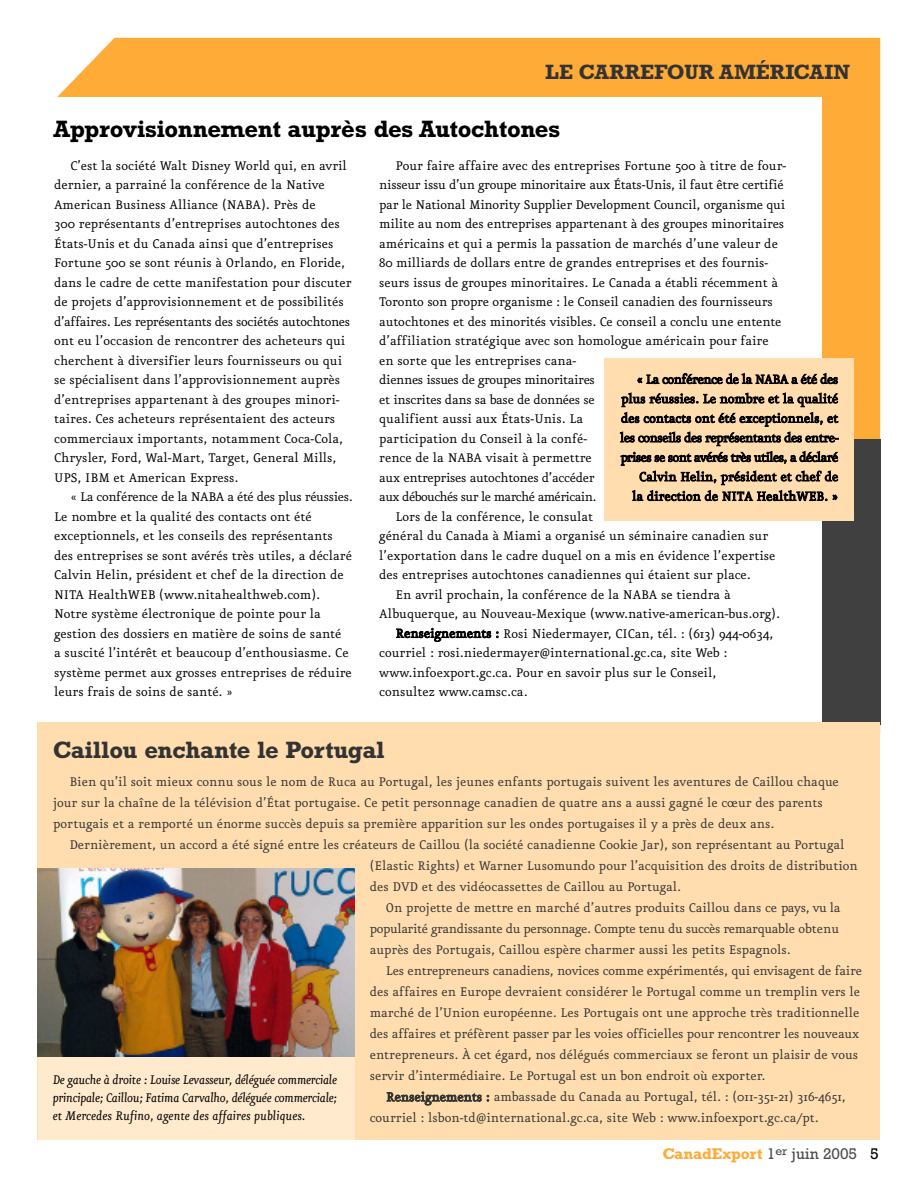
<style>
.page{position:relative;width:918px;height:1188px;background:#fff}
.page>*{position:absolute;margin:0;border:0;box-sizing:border-box;transform-origin:0 0}
.t1{font:700 24px "Rockwell";letter-spacing:-.02em;color:#000}
.t2{font:700 24px "Rockwell";letter-spacing:-.015em;color:#333}
.t3{font:700 21px "Rockwell";color:#333}
.t4{font:700 15.75px "Rockwell";letter-spacing:-.005em;color:#ffab37}
.t5{font:15px/19.5px "Eureka";color:#000}
.t6{font:15px/21px "Eureka";color:#333}
.t7{font:italic 15px/18px "Eureka";color:#000;text-align:justify}
.t8{font:15px "Eureka";letter-spacing:-.02em;color:#000}
.t9{font:15px "Eureka";letter-spacing:-.025em;color:#000}
.t10{font:15px "Eureka";letter-spacing:-.04em;color:#000}
.s1{font-weight:400;color:#4d4d4d}
.s2{font-weight:400;color:#000}
</style>
<div class="page">
<div style="left:57px;top:38px;width:823px;height:402px;background:#ffab37"></div>
<div style="left:27px;top:98px;width:795px;height:996px;background:#fff"></div>
<div style="left:822px;top:440px;width:58px;height:285px;background:#404040"></div>
<div style="left:604px;top:358px;width:250px;height:163px;background:#ffddaf"></div>
<div style="left:38px;top:722px;width:842px;height:417px;background:#ffddaf"></div>
<div style="left:38px;top:1057px;width:317px;height:82px;background:#ffeacd"></div>
<img style="left:38px;top:869px;width:317px;height:188px">
<h2 class="t3" style="left:545px;top:65px;width:306px">LE CARREFOUR AMÉRICAIN</h2>
<h1 class="t1" style="left:53px;top:121px;width:508px">Approvisionnement auprès des Autochtones</h1>
<p class="t5" style="left:54px;top:155px;width:299px;text-indent:16px">C’est la société Walt Disney World qui, en avril dernier, a parrainé la conférence de la Native American Business Alliance (NABA). Près de<br>300 représentants d’entreprises autochtones des États-Unis et du Canada ainsi que d’entreprises Fortune 500 se sont réunis à Orlando, en Floride, dans le cadre de cette manifestation pour discuter de projets d’approvisionnement et de possibilités d’affaires. Les représentants des sociétés autochtones ont eu l’occasion de rencontrer des acheteurs qui cherchent à diversifier leurs fournisseurs ou qui se spécialisent dans l’approvisionnement auprès d’entreprises appartenant à des groupes minori&shy;taires. Ces acheteurs représentaient des acteurs commerciaux importants, notamment Coca-Cola, Chrysler, Ford, Wal-Mart, Target, General Mills, UPS, IBM et American Express.</p>
<p class="t5" style="left:54px;top:486px;width:300px;text-indent:16px">« La conférence de la NABA a été des plus réussies.<br>Le nombre et la qualité des contacts ont été exceptionnels, et les conseils des représentants des entreprises se sont avérés très utiles, a déclaré Calvin Helin, président et chef de la direction de NITA HealthWEB (www.nitahealthweb.com).<br>Notre système électronique de pointe pour la gestion des dossiers en matière de soins de santé<br>a suscité l’intérêt et beaucoup d’enthousiasme. Ce système permet aux grosses entreprises de réduire leurs frais de soins de santé. »</p>
<p class="t5" style="left:395px;top:155px;width:392px">Pour faire affaire avec des entreprises Fortune 500 à titre de four-</p>
<p class="t8" style="left:379px;top:175px;width:406px">nisseur issu d’un groupe minoritaire aux États-Unis, il faut être certifié</p>
<p class="t5" style="left:379px;top:194px;width:408px">par le National Minority Supplier Development Council, organisme qui</p>
<p class="t5" style="left:379px;top:213px;width:406px">milite au nom des entreprises appartenant à des groupes minoritaires</p>
<p class="t5" style="left:379px;top:233px;width:400px">américains et qui a permis la passation de marchés d’une valeur de</p>
<p class="t5" style="left:379px;top:252px;width:391px">80 milliards de dollars entre de grandes entreprises et des fournis-</p>
<p class="t5" style="left:379px;top:272px;width:400px">seurs issus de groupes minoritaires. Le Canada a établi récemment à</p>
<p class="t5" style="left:379px;top:291px;width:395px">Toronto son propre organisme : le Conseil canadien des fournisseurs</p>
<p class="t5" style="left:379px;top:311px;width:404px">autochtones et des minorités visibles. Ce conseil a conclu une entente</p>
<p class="t5" style="left:379px;top:330px;width:391px">d’affiliation stratégique avec son homologue américain pour faire</p>
<p class="t5" style="left:379px;top:350px;width:198px">en sorte que les entreprises cana-</p>
<p class="t9" style="left:379px;top:370px;width:217px">diennes issues de groupes minoritaires</p>
<p class="t8" style="left:379px;top:390px;width:217px">et inscrites dans sa base de données se</p>
<p class="t5" style="left:379px;top:408px;width:206px">qualifient aussi aux États-Unis. La</p>
<p class="t5" style="left:379px;top:428px;width:209px">participation du Conseil à la confé-</p>
<p class="t5" style="left:379px;top:447px;width:214px">rence de la NABA visait à permettre</p>
<p class="t8" style="left:379px;top:468px;width:217px">aux entreprises autochtones d’accéder</p>
<p class="t10" style="left:379px;top:487px;width:219px">aux débouchés sur le marché américain.</p>
<p class="t5" style="left:395px;top:506px;width:199px">Lors de la conférence, le consulat</p>
<p class="t5" style="left:379px;top:525px;width:390px">général du Canada à Miami a organisé un séminaire canadien sur</p>
<p class="t5" style="left:379px;top:545px;width:398px">l’exportation dans le cadre duquel on a mis en évidence l’expertise</p>
<p class="t5" style="left:379px;top:564px;width:373px">des entreprises autochtones canadiennes qui étaient sur place.</p>
<p class="t5" style="left:395px;top:584px;width:337px">En avril prochain, la conférence de la NABA se tiendra à</p>
<p class="t5" style="left:379px;top:603px;width:402px">Albuquerque, au Nouveau-Mexique (www.native-american-bus.org).</p>
<p class="t5" style="left:396px;top:623px;width:379px">Renseignements : Rosi Niedermayer, CICan, tél. : (613) 944-0634,</p>
<p class="t5" style="left:379px;top:642px;width:350px">courriel : rosi.niedermayer@international.gc.ca, site Web :</p>
<p class="t5" style="left:379px;top:662px;width:339px">www.infoexport.gc.ca. Pour en savoir plus sur le Conseil,</p>
<p class="t5" style="left:379px;top:681px;width:150px">consultez www.camsc.ca.</p>
<p class="t5" style="left:620px;top:369px;width:220px;text-align:right">« La conférence de la NABA a été des plus réussies. Le nombre et la qualité des contacts ont été exceptionnels, et les conseils des représentants des entre&shy;prises se sont avérés très utiles, a déclaré Calvin Helin, président et chef de<br>la direction de NITA HealthWEB. »</p>
<h1 class="t2" style="left:53px;top:742px;width:333px">Caillou enchante le Portugal</h1>
<p class="t6" style="left:53px;top:771px;width:787px;text-indent:16px">Bien qu’il soit mieux connu sous le nom de Ruca au Portugal, les jeunes enfants portugais suivent les aventures de Caillou chaque jour sur la chaîne de la télévision d’État portugaise. Ce petit personnage canadien de quatre ans a aussi gagné le cœur des parents portugais et a remporté un énorme succès depuis sa première apparition sur les ondes portugaises il y a près de deux ans.</p>
<p class="t6" style="left:370px;top:834px;width:489px;text-indent:-300px">Dernièrement, un accord a été signé entre les créateurs de Caillou (la société canadienne Cookie Jar), son représentant au Portugal (Elastic Rights) et Warner Lusomundo pour l’acquisition des droits de distribution des DVD et des vidéocassettes de Caillou au Portugal.</p>
<p class="t6" style="left:370px;top:897px;width:472px;text-align:justify;text-indent:16px">On projette de mettre en marché d’autres produits Caillou dans ce pays, vu la popularité grandissante du personnage. Compte tenu du succès remarquable obtenu auprès des Portugais, Caillou espère charmer aussi les petits Espagnols.</p>
<p class="t6" style="left:370px;top:960px;width:494px;text-indent:16px">Les entrepreneurs canadiens, novices comme expérimentés, qui envisagent de faire des affaires en Europe devraient considérer le Portugal comme un tremplin vers le marché de l’Union européenne. Les Portugais ont une approche très traditionnelle des affaires et préfèrent passer par les voies officielles pour rencontrer les nouveaux entrepreneurs. À cet égard, nos délégués commerciaux se feront un plaisir de vous servir d’intermédiaire. Le Portugal est un bon endroit où exporter.</p>
<p class="t6" style="left:370px;top:1086px;width:478px;text-indent:16px">Renseignements : ambassade du Canada au Portugal, tél. : (011-351-21) 316-4651, courriel : lsbon-td@international.gc.ca, site Web : www.infoexport.gc.ca/pt.</p>
<p class="t7" style="left:53px;top:1069px;width:286px">De gauche à droite : Louise Levasseur, déléguée commerciale principale; Caillou; Fatima Carvalho, déléguée commerciale; et Mercedes Rufino, agente des affaires publiques.</p>
<p class="t4" style="left:663px;top:1149px;width:217px">CanadExport <span class="s1">1</span><sup>er</sup> <span class="s1">juin 2005</span> <span class="s2">5</span></p>
</div>
